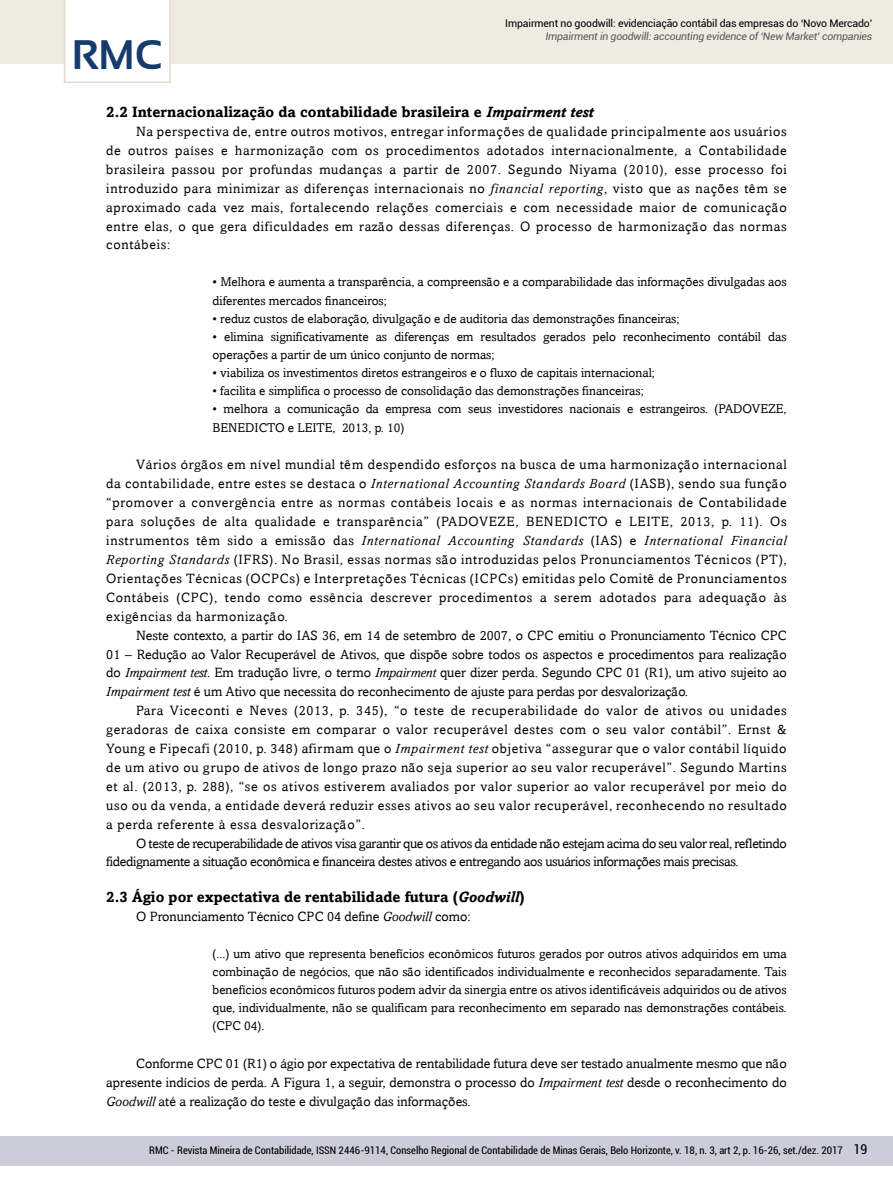
<style>
.page{position:relative;width:893px;height:1191px;background:#fff}
.page>*{position:absolute;margin:0;border:0;box-sizing:border-box;transform-origin:0 0}
.t1{font:700 41.25px "Sansation";color:#143b6b}
.t2{font:700 15px "Amasis";color:#000}
.t3{font:13.5px/18.9px "Amasis";color:#000;text-align:justify}
.t4{font:13.5px/18.9px "Amasis";letter-spacing:-.025em;color:#000}
.t5{font:condensed 13.5px "Roboto";color:#000}
.t6{font:12.75px/18.1px "Amasis";color:#000}
.t7{font:condensed 10.5px "Roboto";color:#000}
.t8{font:10.5px "Roboto";letter-spacing:-.015em;color:#000}
.t9{font:italic 10.5px "Roboto";letter-spacing:-.02em;color:#58595b}
.s1{font-style:italic}
</style>
<div class="page">
<div style="left:0;top:1135px;width:893px;height:30px;background:#cdcdda"></div>
<div style="left:0;top:0;width:893px;height:64px;background:#efebe1"></div>
<div style="left:64px;top:0;width:107px;height:83px;background:#fff"></div>
<h1 class="t1" style="left:72px;top:32px;width:92px">RMC</h1>
<p class="t8" style="left:505px;top:16px;width:368px">Impairment no goodwill: evidenciação contábil das empresas do ‘Novo Mercado’</p>
<p class="t9" style="left:545px;top:29px;width:328px">Impairment in goodwill: accounting evidence of ‘New Market’ companies</p>
<p class="t2" style="left:106px;top:103px;width:489px">2.2 Internacionalização da contabilidade brasileira e <span class="s1">Impairment test</span></p>
<p class="t3" style="left:106px;top:122px;width:682px;text-indent:30px">Na perspectiva de, entre outros motivos, entregar informações de qualidade principalmente aos usuários de outros países e harmonização com os procedimentos adotados internacionalmente, a Contabilidade brasileira passou por profundas mudanças a partir de 2007. Segundo Niyama (2010), esse processo foi introduzido para minimizar as diferenças internacionais no <span class="s1">financial reporting</span>, visto que as nações têm se aproximado cada vez mais, fortalecendo relações comerciais e com necessidade maior de comunicação entre elas, o que gera dificuldades em razão dessas diferenças. O processo de harmonização das normas contábeis:</p>
<p class="t6" style="left:213px;top:273px;width:576px">• Melhora e aumenta a transparência, a compreensão e a comparabilidade das informações divulgadas aos diferentes mercados financeiros;</p>
<p class="t6" style="left:213px;top:309px;width:469px">• reduz custos de elaboração, divulgação e de auditoria das demonstrações financeiras;</p>
<p class="t6" style="left:213px;top:327px;width:576px">• elimina significativamente as diferenças em resultados gerados pelo reconhecimento contábil das operações a partir de um único conjunto de normas;</p>
<p class="t6" style="left:213px;top:364px;width:444px">• viabiliza os investimentos diretos estrangeiros e o fluxo de capitais internacional;</p>
<p class="t6" style="left:213px;top:382px;width:433px">• facilita e simplifica o processo de consolidação das demonstrações financeiras;</p>
<p class="t6" style="left:213px;top:400px;width:576px">• melhora a comunicação da empresa com seus investidores nacionais e estrangeiros. (PADOVEZE,<br>BENEDICTO e LEITE, 2013, p. 10)</p>
<p class="t3" style="left:106px;top:455px;width:682px;text-indent:30px">Vários órgãos em nível mundial têm despendido esforços na busca de uma harmonização internacional da contabilidade, entre estes se destaca o <span class="s1">International Accounting Standards Board</span> (IASB), sendo sua função “promover a convergência entre as normas contábeis locais e as normas internacionais de Contabilidade para soluções de alta qualidade e transparência” (PADOVEZE, BENEDICTO e LEITE, 2013, p. 11). Os instrumentos têm sido a emissão das <span class="s1">International Accounting Standards</span> (IAS) e <span class="s1">International Financial Reporting Standards</span> (IFRS). No Brasil, essas normas são introduzidas pelos Pronunciamentos Técnicos (PT), Orientações Técnicas (OCPCs) e Interpretações Técnicas (ICPCs) emitidas pelo Comitê de Pronunciamentos Contábeis (CPC), tendo como essência descrever procedimentos a serem adotados para adequação às exigências da harmonização.</p>
<p class="t3" style="left:106px;top:625px;width:682px;text-indent:30px">Neste contexto, a partir do IAS 36, em 14 de setembro de 2007, o CPC emitiu o Pronunciamento Técnico CPC 01 – Redução ao Valor Recuperável de Ativos, que dispõe sobre todos os aspectos e procedimentos para realização do <span class="s1">Impairment test</span>. Em tradução livre, o termo <span class="s1">Impairment</span> quer dizer perda. Segundo CPC 01 (R1), um ativo sujeito ao <span class="s1">Impairment test</span> é um Ativo que necessita do reconhecimento de ajuste para perdas por desvalorização.</p>
<p class="t3" style="left:106px;top:701px;width:682px;text-indent:30px">Para Viceconti e Neves (2013, p. 345), “o teste de recuperabilidade do valor de ativos ou unidades geradoras de caixa consiste em comparar o valor recuperável destes com o seu valor contábil”. Ernst &amp; Young e Fipecafi (2010, p. 348) afirmam que o <span class="s1">Impairment test</span> objetiva “assegurar que o valor contábil líquido de um ativo ou grupo de ativos de longo prazo não seja superior ao seu valor recuperável”. Segundo Martins et al. (2013, p. 288), “se os ativos estiverem avaliados por valor superior ao valor recuperável por meio do uso ou da venda, a entidade deverá reduzir esses ativos ao seu valor recuperável, reconhecendo no resultado a perda referente à essa desvalorização”.</p>
<p class="t4" style="left:106px;top:833px;width:682px;text-indent:30px">O teste de recuperabilidade de ativos visa garantir que os ativos da entidade não estejam acima do seu valor real, refletindo fidedignamente a situação econômica e financeira destes ativos e entregando aos usuários informações mais precisas.</p>
<p class="t2" style="left:106px;top:887px;width:420px">2.3 Ágio por expectativa de rentabilidade futura (<span class="s1">Goodwill</span>)</p>
<p class="t3" style="left:136px;top:906px;width:336px">O Pronunciamento Técnico CPC 04 define <span class="s1">Goodwill</span> como:</p>
<p class="t6" style="left:213px;top:944px;width:576px;text-align:justify">(...) um ativo que representa benefícios econômicos futuros gerados por outros ativos adquiridos em uma combinação de negócios, que não são identificados individualmente e reconhecidos separadamente. Tais benefícios econômicos futuros podem advir da sinergia entre os ativos identificáveis adquiridos ou de ativos que, individualmente, não se qualificam para reconhecimento em separado nas demonstrações contábeis. (CPC 04).</p>
<p class="t3" style="left:106px;top:1054px;width:682px;text-indent:30px">Conforme CPC 01 (R1) o ágio por expectativa de rentabilidade futura deve ser testado anualmente mesmo que não apresente indícios de perda. A Figura 1, a seguir, demonstra o processo do <span class="s1">Impairment test</span> desde o reconhecimento do <span class="s1">Goodwill</span> até a realização do teste e divulgação das informações.</p>
<p class="t7" style="left:149px;top:1143px;width:695px">RMC - Revista Mineira de Contabilidade, ISSN 2446-9114, Conselho Regional de Contabilidade de Minas Gerais, Belo Horizonte, v. 18, n. 3, art 2, p. 16-26, set./dez. 2017</p>
<p class="t5" style="left:853px;top:1140px;width:15px">19</p>
</div>
